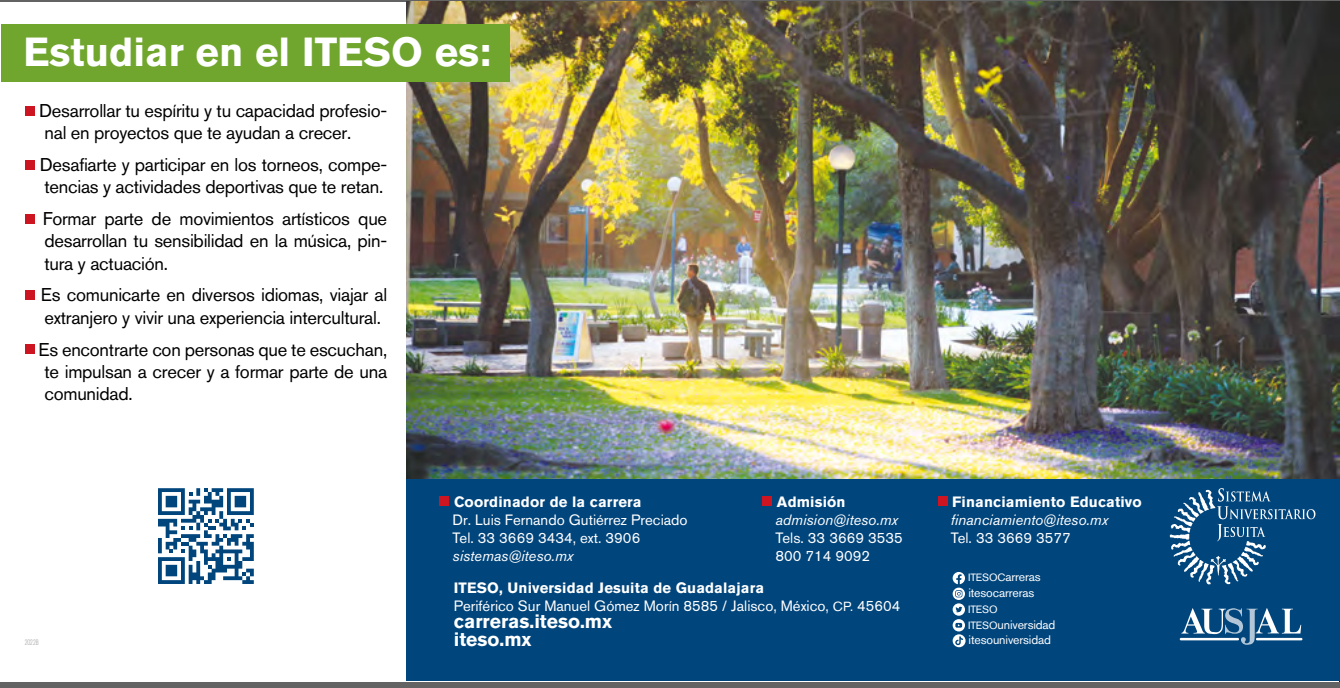
<style>
.page{position:relative;width:1340px;height:688px;background:#fff}
.page>*{position:absolute;margin:0;border:0;box-sizing:border-box;transform-origin:0 0}
.t1{font:700 40.25px "Akzidenz Grotesk BQ";color:#fff}
.t2{font:700 19.25px/17.5px "Akzidenz Grotesk BQ";color:#fff}
.t3{font:18.38px/22.1px "Akzidenz Grotesk BQ";letter-spacing:-.015em;color:#000}
.t4{font:14.88px/17.8px "Akzidenz Grotesk BQ";color:#fff}
.t5{font:italic 14.88px "Akzidenz Grotesk BQ";color:#fff}
.t6{font:700 14.88px "Akzidenz Grotesk BQ";letter-spacing:.01em;color:#fff}
.t7{font:12.25px/15.8px "Akzidenz Grotesk BQ";letter-spacing:-.01em;color:#fff}
.t8{font:10.5px "Akzidenz Grotesk BQ";letter-spacing:-.01em;color:#fff}
.t9{font:300 condensed 7.88px "Akzidenz Grotesk BQ";color:#9d9d9c}
.s1{font-weight:700}
.s2{font-size:13.12px}
.s3{font-size:10.5px}
</style>
<div class="page">
<img style="left:1339px;top:3px;width:1px;height:678px">
<img style="left:406px;top:2px;width:933px;height:477px">
<div style="left:406px;top:479px;width:933px;height:202px;background:#00457c"></div>
<div style="left:762px;top:496px;width:10px;height:10px;background:#cd1421"></div>
<div style="left:937px;top:496px;width:10px;height:10px;background:#cd1421"></div>
<div style="left:439px;top:496px;width:10px;height:10px;background:#cd1421"></div>
<svg style="left:1169px;top:488px;width:146px;height:96px"></svg>
<svg style="left:1181px;top:608px;width:120px;height:37px"></svg>
<hr style="left:1179px;top:638px;width:59px;height:2px;background:#fff">
<hr style="left:1255px;top:638px;width:47px;height:2px;background:#fff">
<div style="left:1px;top:24px;width:508px;height:58px;background:#71a62e"></div>
<div style="left:25px;top:106px;width:9px;height:10px;background:#cd1421"></div>
<div style="left:25px;top:160px;width:9px;height:10px;background:#cd1421"></div>
<div style="left:25px;top:214px;width:9px;height:10px;background:#cd1421"></div>
<div style="left:25px;top:290px;width:9px;height:10px;background:#cd1421"></div>
<div style="left:25px;top:344px;width:9px;height:10px;background:#cd1421"></div>
<svg style="left:158px;top:488px;width:96px;height:96px"></svg>
<svg style="left:952px;top:572px;width:13px;height:75px"></svg>
<h1 class="t1" style="left:24px;top:28px;width:469px">Estudiar en el ITESO es:</h1>
<p class="t3" style="left:39px;top:100px;width:349px">Desarrollar tu espíritu y tu capacidad profesio&shy;nal en proyectos que te ayudan a crecer.</p>
<p class="t3" style="left:40px;top:154px;width:349px">Desafiarte y participar en los torneos, compe&shy;tencias y actividades deportivas que te retan.</p>
<p class="t3" style="left:43px;top:208px;width:346px;text-align:justify">Formar parte de movimientos artísticos que desarrollan tu sensibilidad en la música, pin&shy;tura y actuación.</p>
<p class="t3" style="left:41px;top:284px;width:348px">Es comunicarte en diversos idiomas, viajar al extranjero y vivir una experiencia intercultural.</p>
<p class="t3" style="left:44px;top:338px;width:344px;text-align:justify;text-indent:-6px">Es encontrarte con personas que te escuchan, te impulsan a crecer y a formar parte de una comunidad.</p>
<p class="t6" style="left:454px;top:493px;width:189px">Coordinador de la carrera</p>
<p class="t4" style="left:452px;top:511px;width:236px">Dr. Luis Fernando Gutiérrez Preciado<br>Tel. 33 3669 3434, ext. 3906</p>
<p class="t5" style="left:452px;top:547px;width:122px">sistemas@iteso.mx</p>
<p class="t6" style="left:777px;top:493px;width:70px">Admisión</p>
<p class="t5" style="left:775px;top:511px;width:124px">admision@iteso.mx</p>
<p class="t4" style="left:775px;top:529px;width:129px">Tels. 33 3669 3535<br>800 714 9092</p>
<p class="t9" style="left:25px;top:638px;width:16px">2022B</p>
<p class="t4" style="left:454px;top:579px;width:448px"><span class="s1">ITESO, Universidad Jesuita de Guadalajara<br></span>Periférico Sur Manuel Gómez Morín 8585 / Jalisco, México, <span class="s2">CP.</span> 45604</p>
<p class="t2" style="left:454px;top:612px;width:160px">carreras.iteso.mx iteso.mx</p>
<p class="t6" style="left:952px;top:493px;width:191px">Financiamiento Educativo</p>
<p class="t5" style="left:950px;top:511px;width:159px">financiamiento@iteso.mx</p>
<p class="t4" style="left:950px;top:529px;width:122px">Tel. 33 3669 3577</p>
<p class="t7" style="left:968px;top:569px;width:74px"><span class="s3">ITESOC</span>arreras itesocarreras</p>
<p class="t8" style="left:968px;top:603px;width:31px">ITESO</p>
<p class="t7" style="left:968px;top:616px;width:89px"><span class="s3">ITESO</span>universidad itesouniversidad</p>
</div>
